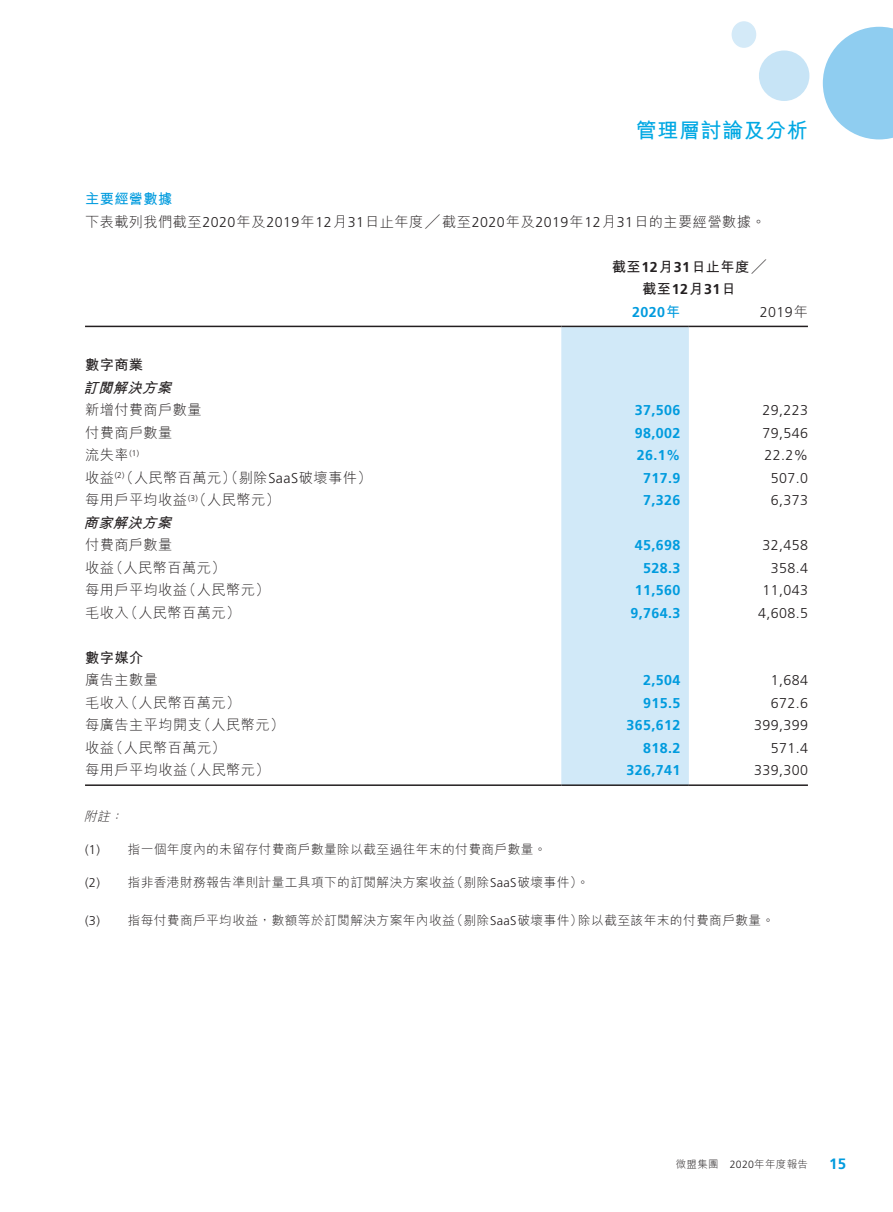
<style>
.page{position:relative;width:893px;height:1212px;background:#fff}
.page>*{position:absolute;margin:0;border:0;box-sizing:border-box;transform-origin:0 0}
.t1{font:700 21px "M Hei HK";letter-spacing:.03em;color:#00a8e3}
.t2{font:700 15px "Frutiger LT Std";color:#009bde}
.t3{font:300 14.25px/22.5px "M Hei HK";letter-spacing:.03em;color:#231f20}
.t4{font:700 14.25px "Frutiger LT Std";letter-spacing:.03em;color:#009bde}
.t5{font:300 14.25px "Frutiger LT Std";letter-spacing:.03em;color:#231f20}
.t6{font:700 14.25px/22.5px "M Hei HK";letter-spacing:.03em;color:#231f20;text-align:center}
.t7{font:italic 700 14.25px "M Hei HK";color:#231f20}
.t8{font:300 12.75px "M Hei HK";letter-spacing:.03em;color:#231f20}
.t9{font:italic 300 12.75px "M Hei HK";color:#231f20}
.t10{font:300 10.5px "M Hei HK";letter-spacing:.03em;color:#231f20}
.s1{font-weight:700;color:#009bde}
.s2{font-family:"Frutiger LT Std"}
.s3{font-family:"M Hei HK"}
</style>
<div class="page">
<svg style="left:823px;top:27px;width:70px;height:112px"></svg>
<div style="left:759px;top:50px;width:50px;height:51px;background:#c7e4f6;border-radius:50%"></div>
<div style="left:732px;top:21px;width:24px;height:27px;background:#d4eaf8;border-radius:50%"></div>
<div style="left:561px;top:327px;width:128px;height:457px;background:#d1e9f8"></div>
<hr style="left:85px;top:326px;width:476px;height:1px;background:#231f20">
<hr style="left:561px;top:326px;width:128px;height:1px;background:#231f20">
<hr style="left:689px;top:326px;width:119px;height:1px;background:#231f20">
<hr style="left:85px;top:784px;width:476px;height:2px;background:#231f20">
<hr style="left:561px;top:784px;width:128px;height:2px;background:#231f20">
<hr style="left:689px;top:784px;width:119px;height:2px;background:#231f20">
<h1 class="t1" style="left:636px;top:115px;width:174px">管理層討論及分析</h1>
<p class="t3" style="left:85px;top:187px;width:682px"><span class="s1">主要經營數據<br></span>下表載列我們截至<span class="s2">2020</span>年及<span class="s2">2019</span>年<span class="s2">12</span>月<span class="s2">31</span>日止年度╱截至<span class="s2">2020</span>年及<span class="s2">2019</span>年<span class="s2">12</span>月<span class="s2">31</span>日的主要經營數據。</p>
<p class="t6" style="left:612px;top:254px;width:156px">截至<span class="s2">12</span>月<span class="s2">31</span>日止年度╱截至<span class="s2">12</span>月<span class="s2">31</span>日</p>
<p class="t4" style="left:632px;top:303px;width:50px">2020<span class="s3">年</span></p>
<p class="t5" style="left:760px;top:304px;width:50px">2019<span class="s3">年</span></p>
<p class="t6" style="left:85px;top:353px;width:60px">數字商業</p>
<p class="t7" style="left:84px;top:377px;width:94px">訂閱解決方案</p>
<p class="t3" style="left:85px;top:399px;width:118px">新增付費商戶數量</p>
<p class="t4" style="left:635px;top:402px;width:47px">37,506</p>
<p class="t5" style="left:762px;top:402px;width:47px">29,223</p>
<p class="t3" style="left:85px;top:421px;width:89px">付費商戶數量</p>
<p class="t4" style="left:635px;top:424px;width:47px">98,002</p>
<p class="t5" style="left:762px;top:425px;width:47px">79,546</p>
<p class="t3" style="left:85px;top:444px;width:56px">流失率<sup>(1)</sup></p>
<p class="t4" style="left:637px;top:447px;width:45px">26.1%</p>
<p class="t5" style="left:764px;top:447px;width:45px">22.2%</p>
<p class="t3" style="left:85px;top:466px;width:288px">收益<sup>(2)</sup>（人民幣百萬元）（剔除<span class="s2">SaaS</span>破壞事件）</p>
<p class="t4" style="left:643px;top:469px;width:39px">717.9</p>
<p class="t5" style="left:771px;top:470px;width:39px">507.0</p>
<p class="t3" style="left:85px;top:489px;width:197px">每用戶平均收益<sup>(3)</sup>（人民幣元）</p>
<p class="t4" style="left:643px;top:492px;width:39px">7,326</p>
<p class="t5" style="left:771px;top:492px;width:39px">6,373</p>
<p class="t7" style="left:84px;top:512px;width:94px">商家解決方案</p>
<p class="t3" style="left:85px;top:534px;width:89px">付費商戶數量</p>
<p class="t4" style="left:635px;top:537px;width:47px">45,698</p>
<p class="t5" style="left:762px;top:537px;width:47px">32,458</p>
<p class="t3" style="left:85px;top:556px;width:142px">收益（人民幣百萬元）</p>
<p class="t4" style="left:643px;top:559px;width:39px">528.3</p>
<p class="t5" style="left:771px;top:560px;width:39px">358.4</p>
<p class="t3" style="left:85px;top:579px;width:186px">每用戶平均收益（人民幣元）</p>
<p class="t4" style="left:635px;top:582px;width:47px">11,560</p>
<p class="t5" style="left:762px;top:582px;width:47px">11,043</p>
<p class="t3" style="left:85px;top:601px;width:157px">毛收入（人民幣百萬元）</p>
<p class="t4" style="left:630px;top:604px;width:51px">9,764.3</p>
<p class="t5" style="left:758px;top:605px;width:51px">4,608.5</p>
<p class="t6" style="left:85px;top:645px;width:60px">數字媒介</p>
<p class="t3" style="left:85px;top:669px;width:74px">廣告主數量</p>
<p class="t4" style="left:643px;top:672px;width:39px">2,504</p>
<p class="t5" style="left:771px;top:672px;width:39px">1,684</p>
<p class="t3" style="left:85px;top:691px;width:157px">毛收入（人民幣百萬元）</p>
<p class="t4" style="left:643px;top:694px;width:39px">915.5</p>
<p class="t5" style="left:771px;top:695px;width:39px">672.6</p>
<p class="t3" style="left:85px;top:714px;width:201px">每廣告主平均開支（人民幣元）</p>
<p class="t4" style="left:627px;top:717px;width:55px">365,612</p>
<p class="t5" style="left:754px;top:717px;width:55px">399,399</p>
<p class="t3" style="left:85px;top:736px;width:142px">收益（人民幣百萬元）</p>
<p class="t4" style="left:643px;top:739px;width:39px">818.2</p>
<p class="t5" style="left:771px;top:740px;width:39px">571.4</p>
<p class="t3" style="left:85px;top:759px;width:186px">每用戶平均收益（人民幣元）</p>
<p class="t4" style="left:627px;top:762px;width:55px">326,741</p>
<p class="t5" style="left:754px;top:762px;width:55px">339,300</p>
<p class="t9" style="left:84px;top:810px;width:44px">附註：</p>
<p class="t8" style="left:85px;top:843px;width:463px"><span class="s2">(1)</span> 指一個年度內的未留存付費商戶數量除以截至過往年末的付費商戶數量。</p>
<p class="t8" style="left:85px;top:876px;width:506px"><span class="s2">(2)</span> 指非香港財務報告準則計量工具項下的訂閱解決方案收益（剔除<span class="s2">SaaS</span>破壞事件）。</p>
<p class="t8" style="left:85px;top:914px;width:691px"><span class="s2">(3)</span> 指每付費商戶平均收益，數額等於訂閱解決方案年內收益（剔除<span class="s2">SaaS</span>破壞事件）除以截至該年末的付費商戶數量。</p>
<p class="t10" style="left:676px;top:1159px;width:134px">微盟集團 <span class="s2">2020</span>年年度報告</p>
<p class="t2" style="left:829px;top:1154px;width:19px">15</p>
</div>
